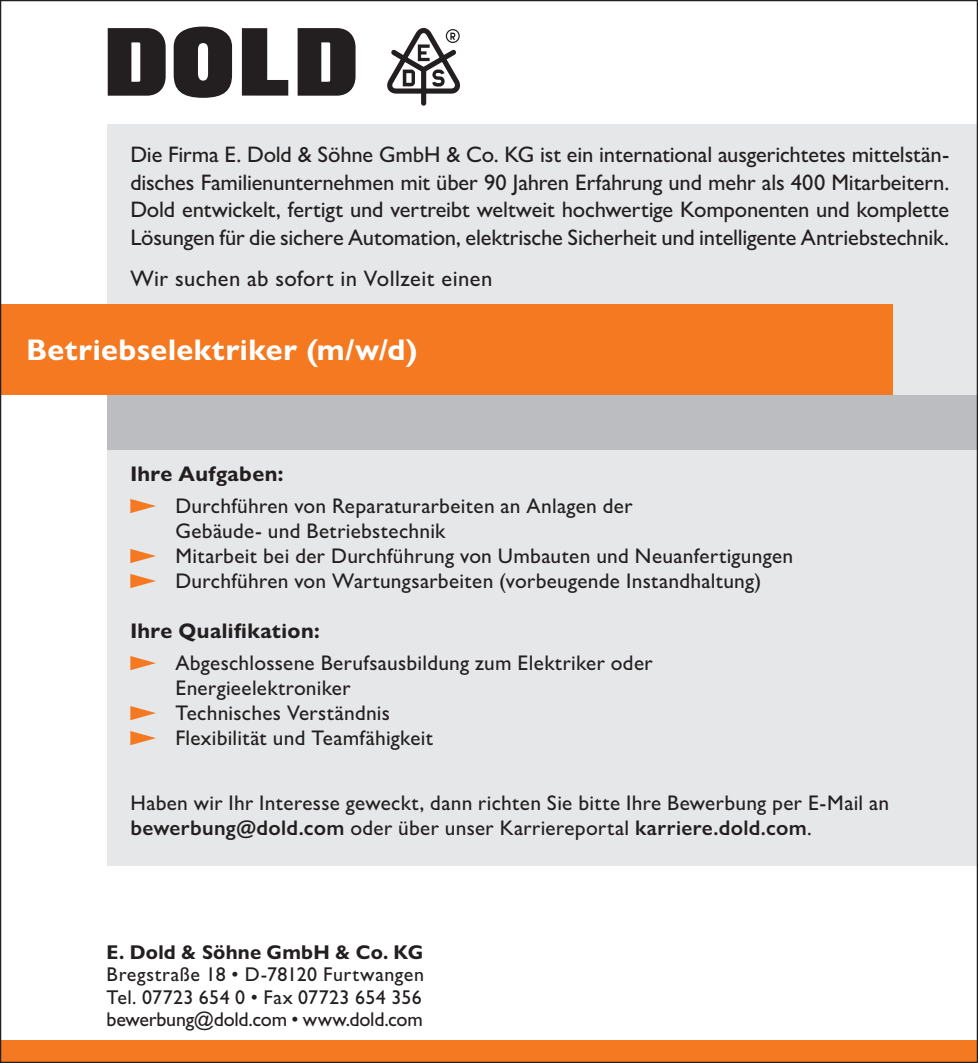
<style>
.page{position:relative;width:978px;height:1063px;background:#fff}
.page>*{position:absolute;margin:0;border:0;box-sizing:border-box;transform-origin:0 0}
.t1{font:700 30px "Gill Sans Nova";letter-spacing:.015em;color:#fff}
.t2{font:500 22.5px/27.5px "Gill Sans Nova";letter-spacing:-.005em;color:#231f20;text-align:justify}
.t3{font:500 22.5px "Gill Sans Nova";letter-spacing:.02em;color:#231f20}
.t4{font:500 21.25px/25px "Gill Sans Nova";letter-spacing:.015em;color:#231f20}
.t5{font:700 21.25px "Gill Sans Nova";letter-spacing:.02em;color:#231f20}
.t6{font:20px/22.5px "Gill Sans Std";color:#231f20;text-align:justify}
.t7{font:700 20px "Gill Sans Nova";letter-spacing:.01em;color:#231f20}
.s1{font-weight:600}
</style>
<div class="page">
<div style="left:108px;top:125px;width:870px;height:741px;background:#e6e7e9"></div>
<div style="left:108px;top:395px;width:870px;height:55px;background:#bcbdc0"></div>
<div style="left:0;top:304px;width:893px;height:91px;background:#f47921"></div>
<div style="left:0;top:1040px;width:978px;height:22px;background:#f47921"></div>
<svg style="left:130px;top:499px;width:26px;height:14px"></svg>
<svg style="left:130px;top:549px;width:26px;height:14px"></svg>
<svg style="left:130px;top:574px;width:26px;height:14px"></svg>
<svg style="left:130px;top:656px;width:26px;height:14px"></svg>
<svg style="left:130px;top:706px;width:26px;height:14px"></svg>
<svg style="left:130px;top:731px;width:26px;height:14px"></svg>
<svg style="left:242px;top:28px;width:46px;height:68px"></svg>
<svg style="left:174px;top:27px;width:58px;height:71px"></svg>
<svg style="left:298px;top:28px;width:58px;height:68px;background:#413d3e"></svg>
<svg style="left:108px;top:28px;width:58px;height:68px;background:#403d3e"></svg>
<svg style="left:387px;top:28px;width:73px;height:78px"></svg>
<p class="t2" style="left:130px;top:140px;width:820px">Die Firma E. Dold &amp; Söhne GmbH &amp; Co. KG ist ein international ausgerichtetes mittelstän&shy;disches Familienunternehmen mit über 90 Jahren Erfahrung und mehr als 400 Mitarbeitern.<br>Dold entwickelt, fertigt und vertreibt weltweit hochwertige Komponenten und komplette Lösungen für die sichere Automation, elektrische Sicherheit und intelligente Antriebstechnik.</p>
<p class="t3" style="left:130px;top:265px;width:364px">Wir suchen ab sofort in Vollzeit einen</p>
<h1 class="t1" style="left:27px;top:331px;width:392px">Betriebselektriker (m/w/d)</h1>
<p class="t5" style="left:130px;top:461px;width:155px">Ihre Aufgaben:</p>
<p class="t4" style="left:175px;top:493px;width:619px">Durchführen von Reparaturarbeiten an Anlagen der<br>Gebäude- und Betriebstechnik<br>Mitarbeit bei der Durchführung von Umbauten und Neuanfertigungen Durchführen von Wartungsarbeiten (vorbeugende Instandhaltung)</p>
<p class="t5" style="left:130px;top:618px;width:191px">Ihre Qualifikation:</p>
<p class="t4" style="left:175px;top:650px;width:479px">Abgeschlossene Berufsausbildung zum Elektriker oder Energieelektroniker<br>Technisches Verständnis<br>Flexibilität und Teamfähigkeit</p>
<p class="t4" style="left:130px;top:790px;width:760px">Haben wir Ihr Interesse geweckt, dann richten Sie bitte Ihre Bewerbung per E-Mail an <span class="s1">bewerbung@dold.com</span> oder über unser Karriereportal <span class="s1">karriere.dold.com</span>.</p>
<p class="t7" style="left:107px;top:940px;width:318px">E. Dold &amp; Söhne GmbH &amp; Co. KG</p>
<p class="t6" style="left:107px;top:964px;width:319px">Bregstraße 18 • D-78120 Furtwangen Tel. 07723 654 0 • Fax 07723 654 356 bewerbung@dold.com • www.dold.com</p>
</div>
